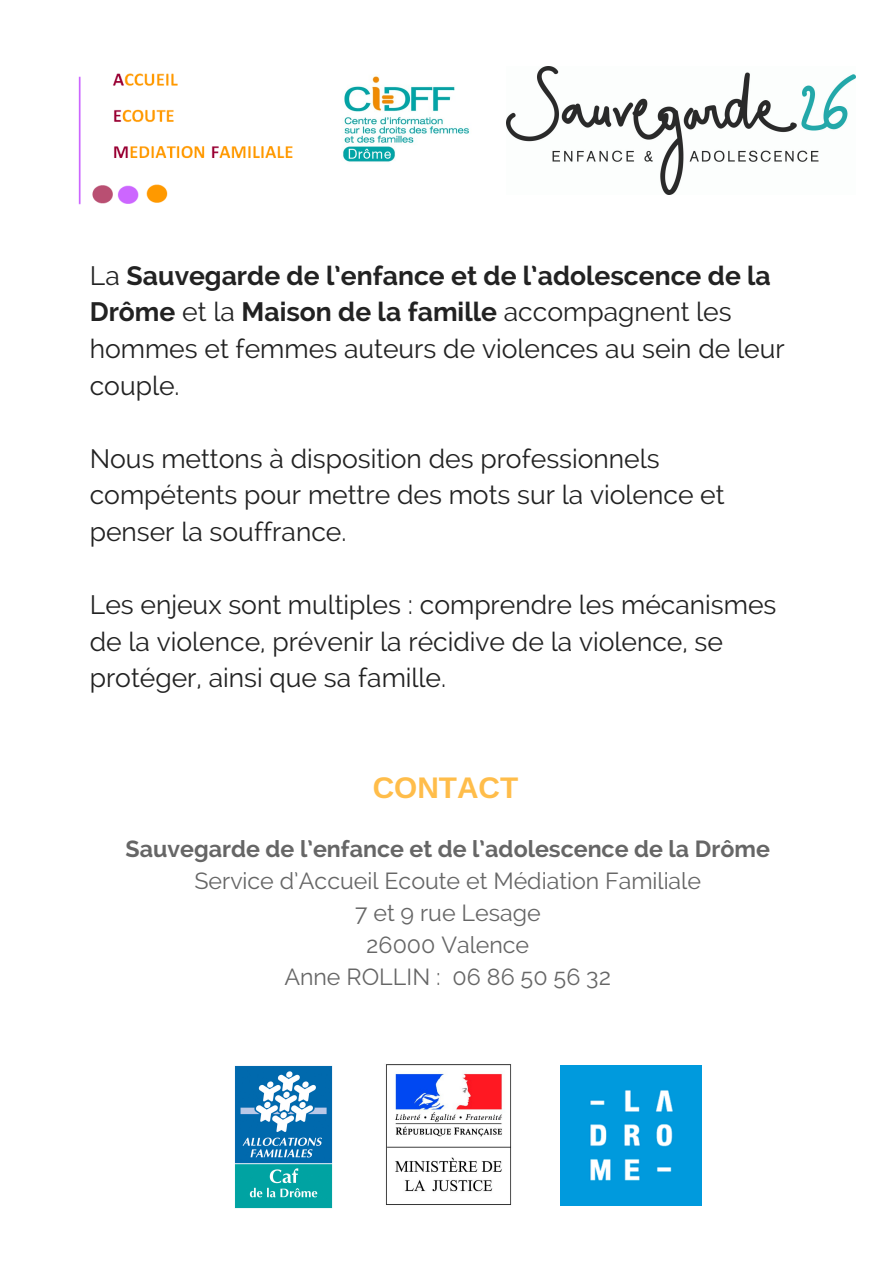
<style>
.page{position:relative;width:893px;height:1263px;background:#fff}
.page>*{position:absolute;margin:0;border:0;box-sizing:border-box;transform-origin:0 0}
.t1{font:700 29.78px "Arimo";color:#ffbd4a}
.t2{font:26.47px/36.6px "Raleway";color:#222}
.t3{font:23.17px/32.1px "Raleway";color:#666;text-align:center}
.t4{font:700 23.17px "Raleway";color:#666}
.s1{font-weight:700}
</style>
<div class="page">
<img style="left:506px;top:67px;width:350px;height:128px">
<img style="left:235px;top:1066px;width:97px;height:142px">
<img style="left:78px;top:73px;width:215px;height:132px">
<img style="left:561px;top:1065px;width:141px;height:141px">
<img style="left:385px;top:1064px;width:127px;height:141px">
<img style="left:343px;top:76px;width:126px;height:86px">
<p class="t2" style="left:90px;top:257px;width:696px">La <span class="s1">Sauvegarde de l’enfance et de l’adolescence de la Drôme</span> et la <span class="s1">Maison de la famille</span> accompagnent les hommes et femmes auteurs de violences au sein de leur couple.</p>
<p class="t2" style="left:90px;top:440px;width:636px">Nous mettons à disposition des professionnels compétents pour mettre des mots sur la violence et penser la souffrance.</p>
<p class="t2" style="left:90px;top:586px;width:688px">Les enjeux sont multiples : comprendre les mécanismes de la violence, prévenir la récidive de la violence, se protéger, ainsi que sa famille.</p>
<p class="t1" style="left:373px;top:771px;width:147px">CONTACT</p>
<p class="t4" style="left:126px;top:835px;width:646px">Sauvegarde de l’enfance et de l’adolescence de la Drôme</p>
<p class="t3" style="left:194px;top:865px;width:508px">Service d’Accueil Ecoute et Médiation Familiale<br>7 et 9 rue Lesage<br>26000 Valence<br>Anne ROLLIN : 06 86 50 56 32</p>
</div>
